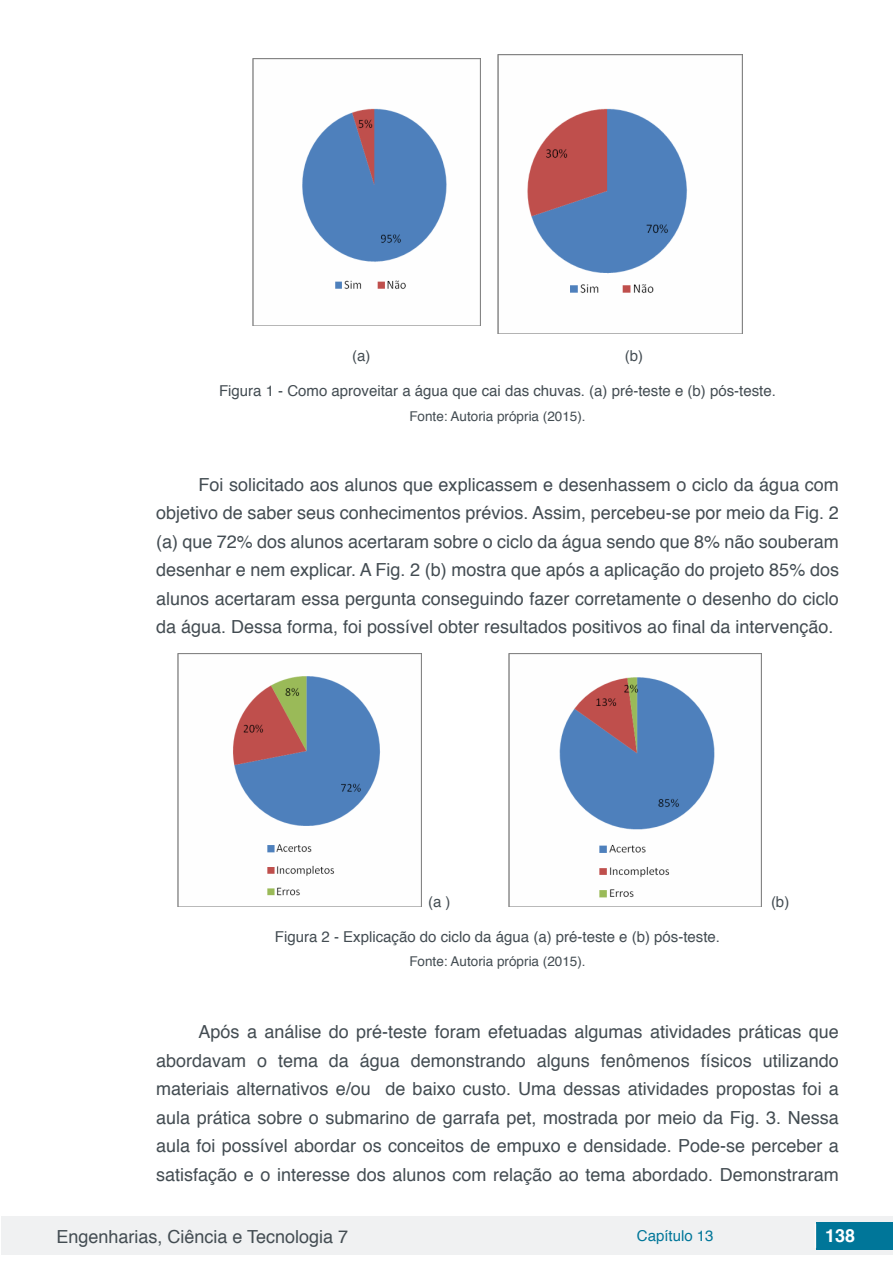
<style>
.page{position:relative;width:893px;height:1263px;background:#fff}
.page>*{position:absolute;margin:0;border:0;box-sizing:border-box;transform-origin:0 0}
.txt{font:18px/28.5px "Helvetica";color:#434c52;text-align:justify}
.t1{font:700 18px "Helvetica";color:#fff}
.ref_tabelas{font:15px "Helvetica";color:#434c52}
.t2{font:15px "Helvetica";color:#007699}
.tab_fonte{font:13.5px "Helvetica";color:#434c52}
</style>
<div class="page">
<div style="left:1px;top:1216px;width:891px;height:38px;background:#f0f1f2"></div>
<div style="left:816px;top:1222px;width:77px;height:27px;background:#007699"></div>
<svg style="left:815px;top:1224px;width:1px;height:24px"></svg>
<img style="left:252px;top:59px;width:229px;height:267px">
<img style="left:497px;top:54px;width:246px;height:279px">
<img style="left:177px;top:653px;width:244px;height:254px">
<img style="left:508px;top:653px;width:254px;height:254px">
<p class="ref_tabelas" style="left:352px;top:344px;width:20px">(a)</p>
<p class="ref_tabelas" style="left:625px;top:344px;width:20px">(b)</p>
<p class="ref_tabelas" style="left:219px;top:379px;width:558px">Figura 1 - Como aproveitar a água que cai das chuvas. (a) pré-teste e (b) pós-teste.</p>
<p class="tab_fonte" style="left:409px;top:406px;width:178px">Fonte: Autoria própria (2015).</p>
<p class="txt" style="left:156px;top:471px;width:684px;text-indent:43px">Foi solicitado aos alunos que explicassem e desenhassem o ciclo da água com objetivo de saber seus conhecimentos prévios. Assim, percebeu-se por meio da Fig. 2 (a) que 72% dos alunos acertaram sobre o ciclo da água sendo que 8% não souberam desenhar e nem explicar. A Fig. 2 (b) mostra que após a aplicação do projeto 85% dos alunos acertaram essa pergunta conseguindo fazer corretamente o desenho do ciclo da água. Dessa forma, foi possível obter resultados positivos ao final da intervenção.</p>
<p class="ref_tabelas" style="left:428px;top:890px;width:24px">(a )</p>
<p class="ref_tabelas" style="left:771px;top:890px;width:20px">(b)</p>
<p class="ref_tabelas" style="left:275px;top:925px;width:447px">Figura 2 - Explicação do ciclo da água (a) pré-teste e (b) pós-teste.</p>
<p class="tab_fonte" style="left:409px;top:951px;width:178px">Fonte: Autoria própria (2015).</p>
<p class="txt" style="left:156px;top:1018px;width:684px;text-indent:43px">Após a análise do pré-teste foram efetuadas algumas atividades práticas que abordavam o tema da água demonstrando alguns fenômenos físicos utilizando materiais alternativos e/ou de baixo custo. Uma dessas atividades propostas foi a aula prática sobre o submarino de garrafa pet, mostrada por meio da Fig. 3. Nessa aula foi possível abordar os conceitos de empuxo e densidade. Pode-se perceber a satisfação e o interesse dos alunos com relação ao tema abordado. Demonstraram</p>
<p class="txt" style="left:56px;top:1223px;width:293px">Engenharias, Ciência e Tecnologia 7</p>
<p class="t2" style="left:637px;top:1224px;width:78px">Capítulo 13</p>
<p class="t1" style="left:825px;top:1221px;width:32px">138</p>
</div>
